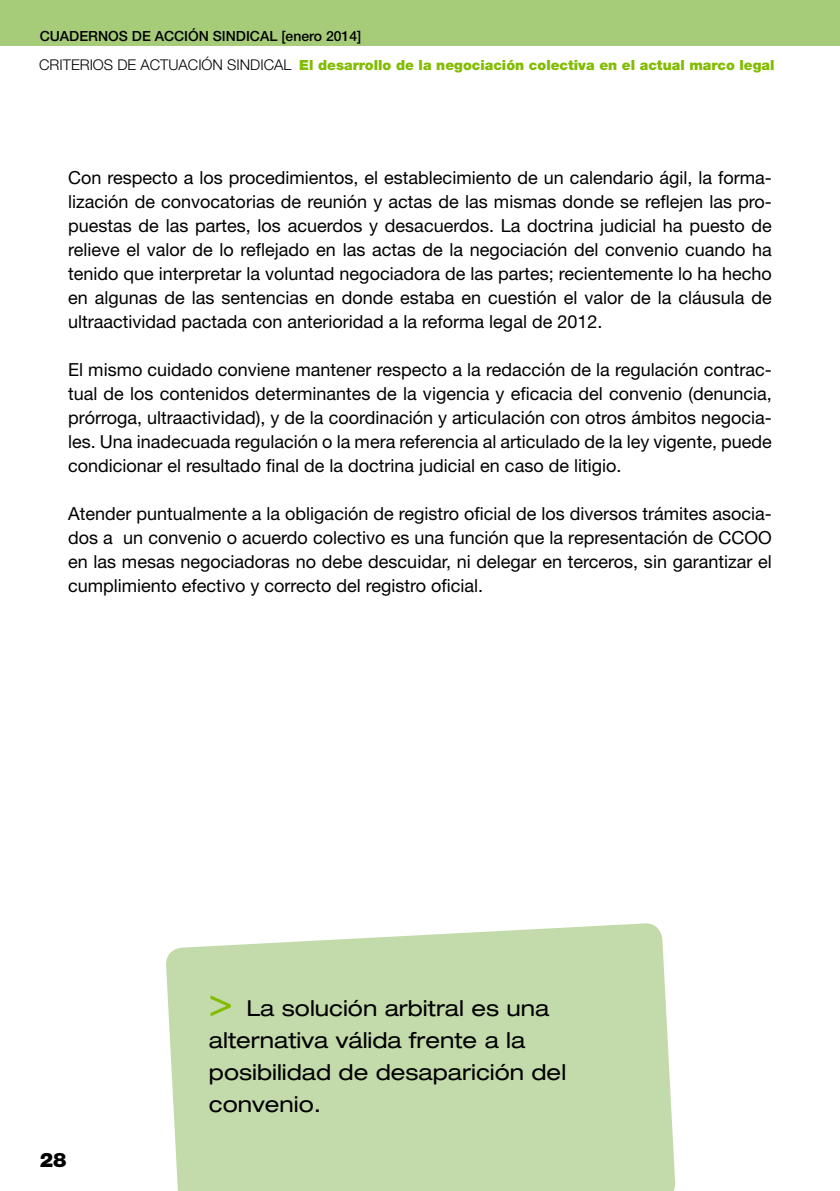
<style>
.page{position:relative;width:840px;height:1191px;background:#fff}
.page>*{position:absolute;margin:0;border:0;box-sizing:border-box;transform-origin:0 0}
.DESTACADO_OK{font:expanded 22px/32px "Helvetica Neue";color:#000}
.t1{font:900 20px "Helvetica Neue";color:#000}
.t2{font:18px/24px "Helvetica Neue";color:#000;text-align:justify}
.t3{font:900 14px "Helvetica Neue";color:#82bc00}
.t4{font:500 14px "Helvetica Neue";color:#000}
.s1{font-weight:300;font-size:14.8px;color:#000}
.s2{font-size:40px;color:#82bc00}
</style>
<div class="page">
<div style="left:0;top:0;width:839px;height:45px;background:#a6cc7a"></div>
<svg style="left:166px;top:923px;width:509px;height:268px;background:#c7ddb0"></svg>
<p class="t4" style="left:40px;top:28px;width:323px">CUADERNOS DE ACCIÓN SINDICAL [enero 2014]</p>
<p class="t3" style="left:39px;top:57px;width:736px"><span class="s1">CRITERIOS DE ACTUACIÓN SINDICAL</span> El desarrollo de la negociación colectiva en el actual marco legal</p>
<p class="t2" style="left:68px;top:166px;width:705px">Con respecto a los procedimientos, el establecimiento de un calendario ágil, la forma&shy;lización de convocatorias de reunión y actas de las mismas donde se reflejen las pro&shy;puestas de las partes, los acuerdos y desacuerdos. La doctrina judicial ha puesto de relieve el valor de lo reflejado en las actas de la negociación del convenio cuando ha tenido que interpretar la voluntad negociadora de las partes; recientemente lo ha hecho en algunas de las sentencias en donde estaba en cuestión el valor de la cláusula de ultraactividad pactada con anterioridad a la reforma legal de 2012.</p>
<p class="t2" style="left:68px;top:358px;width:705px">El mismo cuidado conviene mantener respecto a la redacción de la regulación contrac&shy;tual de los contenidos determinantes de la vigencia y eficacia del convenio (denuncia, prórroga, ultraactividad), y de la coordinación y articulación con otros ámbitos negocia&shy;les. Una inadecuada regulación o la mera referencia al articulado de la ley vigente, puede condicionar el resultado final de la doctrina judicial en caso de litigio.</p>
<p class="t2" style="left:68px;top:502px;width:705px">Atender puntualmente a la obligación de registro oficial de los diversos trámites asocia&shy;dos a un convenio o acuerdo colectivo es una función que la representación de CCOO en las mesas negociadoras no debe descuidar, ni delegar en terceros, sin garantizar el cumplimiento efectivo y correcto del registro oficial.</p>
<p class="t1" style="left:40px;top:1147px;width:28px">28</p>
<p class="DESTACADO_OK" style="left:209px;top:992px;width:358px"><span class="s2">&gt;</span> La solución arbitral es una alternativa válida frente a la posibilidad de desaparición del convenio.</p>
</div>
